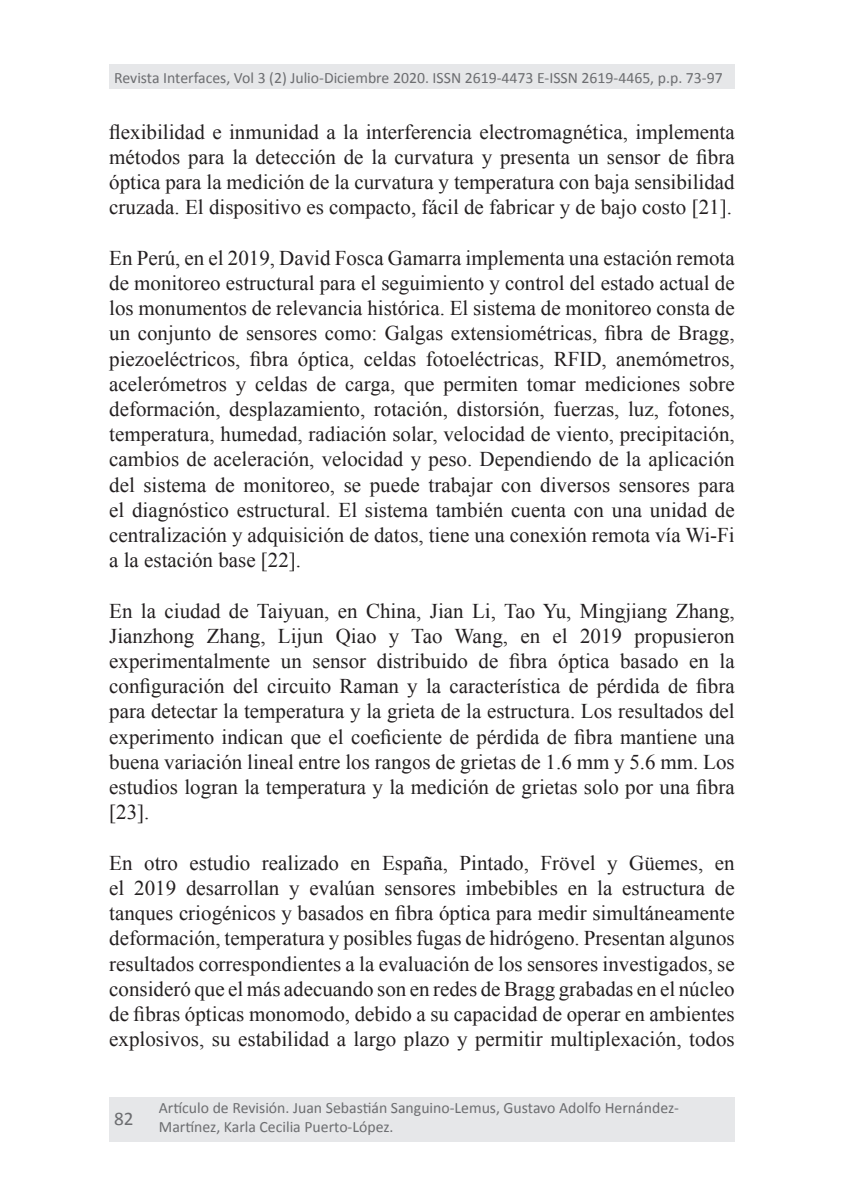
<style>
.page{position:relative;width:844px;height:1191px;background:#fff}
.page>*{position:absolute;margin:0;border:0;box-sizing:border-box;transform-origin:0 0}
.t1{font:21px/25.2px "Times New Roman";color:#231f20;text-align:justify}
.t2{font:19.25px "Calibri";color:#6c6d70}
.t3{font:15.75px/18.9px "Calibri";color:#6c6d70}
</style>
<div class="page">
<div style="left:109px;top:1097px;width:625px;height:44px;background:#e6e7e9"></div>
<div style="left:109px;top:64px;width:625px;height:25px;background:#e6e7e9"></div>
<p class="t3" style="left:114px;top:68px;width:609px">Revista Interfaces, Vol 3 (2) Julio-Diciembre 2020. ISSN 2619-4473 E-ISSN 2619-4465, p.p. 73-97</p>
<p class="t1" style="left:109px;top:119px;width:627px">flexibilidad e inmunidad a la interferencia electromagnética, implementa métodos para la detección de la curvatura y presenta un sensor de fibra óptica para la medición de la curvatura y temperatura con baja sensibilidad cruzada. El dispositivo es compacto, fácil de fabricar y de bajo costo [21].</p>
<p class="t1" style="left:109px;top:245px;width:627px">En Perú, en el 2019, David Fosca Gamarra implementa una estación remota de monitoreo estructural para el seguimiento y control del estado actual de los monumentos de relevancia histórica. El sistema de monitoreo consta de un conjunto de sensores como: Galgas extensiométricas, fibra de Bragg, piezoeléctricos, fibra óptica, celdas fotoeléctricas, RFID, anemómetros, acelerómetros y celdas de carga, que permiten tomar mediciones sobre deformación, desplazamiento, rotación, distorsión, fuerzas, luz, fotones, temperatura, humedad, radiación solar, velocidad de viento, precipitación, cambios de aceleración, velocidad y peso. Dependiendo de la aplicación del sistema de monitoreo, se puede trabajar con diversos sensores para el diagnóstico estructural. El sistema también cuenta con una unidad de centralización y adquisición de datos, tiene una conexión remota vía Wi-Fi a la estación base [22].</p>
<p class="t1" style="left:109px;top:597px;width:627px">En la ciudad de Taiyuan, en China, Jian Li, Tao Yu, Mingjiang Zhang, Jianzhong Zhang, Lijun Qiao y Tao Wang, en el 2019 propusieron experimentalmente un sensor distribuido de fibra óptica basado en la configuración del circuito Raman y la característica de pérdida de fibra para detectar la temperatura y la grieta de la estructura. Los resultados del experimento indican que el coeficiente de pérdida de fibra mantiene una buena variación lineal entre los rangos de grietas de 1.6 mm y 5.6 mm. Los estudios logran la temperatura y la medición de grietas solo por una fibra [23].</p>
<p class="t1" style="left:109px;top:849px;width:627px">En otro estudio realizado en España, Pintado, Frövel y Güemes, en el 2019 desarrollan y evalúan sensores imbebibles en la estructura de tanques criogénicos y basados en fibra óptica para medir simultáneamente deformación, temperatura y posibles fugas de hidrógeno. Presentan algunos resultados correspondientes a la evaluación de los sensores investigados, se consideró que el más adecuando son en redes de Bragg grabadas en el núcleo de fibras ópticas monomodo, debido a su capacidad de operar en ambientes explosivos, su estabilidad a largo plazo y permitir multiplexación, todos</p>
<p class="t2" style="left:114px;top:1106px;width:21px">82</p>
<p class="t3" style="left:159px;top:1098px;width:521px">Artículo de Revisión. Juan Sebastián Sanguino-Lemus, Gustavo Adolfo Hernández-<br>Martínez, Karla Cecilia Puerto-López.</p>
</div>
